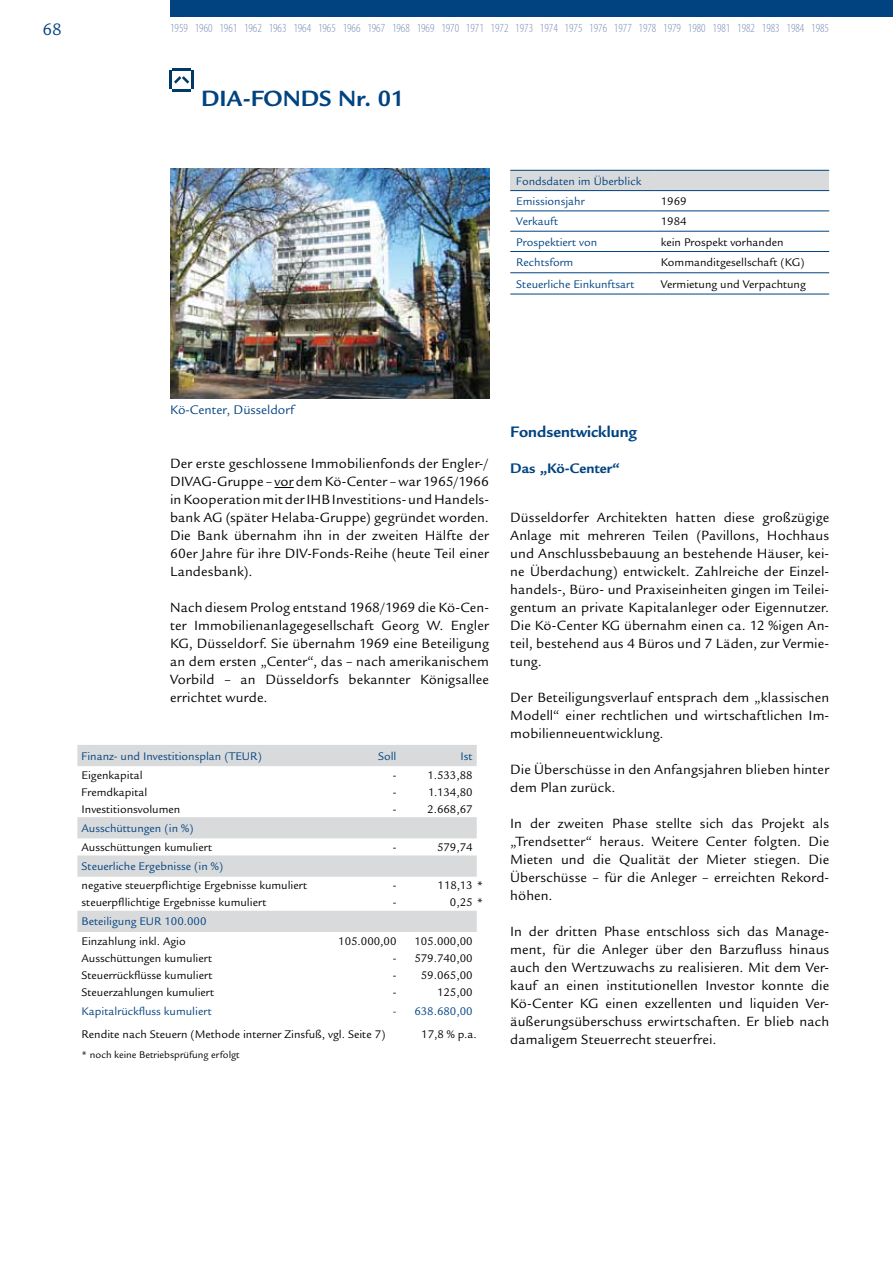
<style>
.page{position:relative;width:893px;height:1263px;background:#fff}
.page>*{position:absolute;margin:0;border:0;box-sizing:border-box;transform-origin:0 0}
.t1{font:700 24px "Legacy Sans Std";color:#004380}
.t2{font:18px "Legacy Sans Std";color:#004380}
.t3{font:700 16.5px "Legacy Sans Std";color:#004380}
.t4{font:700 15px "Legacy Sans Std";color:#004380}
.t5{font:14.55px/18px "Legacy Sans Std";letter-spacing:.01em;color:#000;text-align:justify}
.t6{font:13.5px "Legacy Sans Std";color:#004380}
.t7{font:300 condensed 12.45px "Myriad Pro";color:#7c90b8}
.t8{font:12px "Legacy Sans Std";color:#000}
.t9{font:12px/20.2px "Legacy Sans Std";color:#004380}
.t10{font:10.5px "Legacy Sans Std";color:#000}
</style>
<div class="page">
<div style="left:170px;top:0;width:723px;height:17px;background:#004380"></div>
<hr style="left:173px;top:89px;width:18px;height:3px;background:#003b67">
<hr style="left:191px;top:71px;width:3px;height:18px;background:#003b67">
<svg style="left:170px;top:68px;width:21px;height:21px"></svg>
<img style="left:170px;top:169px;width:319px;height:229px">
<svg style="left:275px;top:487px;width:19px;height:1px"></svg>
<div style="left:510px;top:170px;width:319px;height:21px;background:#d9dadb"></div>
<hr style="left:510px;top:211px;width:145px;height:1px;background:#004380">
<hr style="left:655px;top:211px;width:174px;height:1px;background:#004380">
<hr style="left:510px;top:231px;width:145px;height:1px;background:#004380">
<hr style="left:655px;top:231px;width:174px;height:1px;background:#004380">
<hr style="left:510px;top:251px;width:145px;height:1px;background:#004380">
<hr style="left:655px;top:251px;width:174px;height:1px;background:#004380">
<hr style="left:510px;top:272px;width:145px;height:1px;background:#004380">
<hr style="left:655px;top:272px;width:174px;height:1px;background:#004380">
<hr style="left:510px;top:170px;width:145px;height:1px;background:#004380">
<hr style="left:655px;top:170px;width:174px;height:1px;background:#004380">
<hr style="left:510px;top:190px;width:145px;height:1px;background:#004380">
<hr style="left:655px;top:190px;width:174px;height:1px;background:#004380">
<hr style="left:510px;top:294px;width:145px;height:1px;background:#004380">
<hr style="left:655px;top:294px;width:174px;height:1px;background:#004380">
<svg style="left:77px;top:745px;width:400px;height:187px"></svg>
<p class="t2" style="left:43px;top:19px;width:21px">68</p>
<p class="t7" style="left:170px;top:21px;width:660px">1959 1960 1961 1962 1963 1964 1965 1966 1967 1968 1969 1970 1971 1972 1973 1974 1975 1976 1977 1978 1979 1980 1981 1982 1983 1984 1985</p>
<h1 class="t1" style="left:201px;top:85px;width:205px">DIA-FONDS Nr. 01</h1>
<p class="t9" style="left:516px;top:171px;width:127px">Fondsdaten im Überblick<br>Emissionsjahr</p>
<p class="t8" style="left:661px;top:194px;width:27px">1969</p>
<p class="t9" style="left:516px;top:211px;width:43px">Verkauft</p>
<p class="t8" style="left:661px;top:215px;width:27px">1984</p>
<p class="t9" style="left:516px;top:232px;width:82px">Prospektiert von</p>
<p class="t8" style="left:661px;top:235px;width:124px">kein Prospekt vorhanden</p>
<p class="t9" style="left:516px;top:252px;width:59px">Rechtsform</p>
<p class="t8" style="left:661px;top:256px;width:145px">Kommanditgesellschaft (KG)</p>
<p class="t9" style="left:516px;top:274px;width:120px">Steuerliche Einkunftsart</p>
<p class="t8" style="left:661px;top:277px;width:146px">Vermietung und Verpachtung</p>
<p class="t6" style="left:170px;top:402px;width:126px">Kö-Center, Düsseldorf</p>
<p class="t5" style="left:170px;top:455px;width:320px">Der erste geschlossene Immobilienfonds der Engler-/ DIVAG-Gruppe – vor dem Kö-Center – war 1965/1966 in Kooperation mit der IHB Investitions- und Handels&shy;bank AG (später Helaba-Gruppe) gegründet worden.<br>Die Bank übernahm ihn in der zweiten Hälfte der 60er Jahre für ihre DIV-Fonds-Reihe (heute Teil einer Landesbank).</p>
<p class="t5" style="left:170px;top:599px;width:320px">Nach diesem Prolog entstand 1968/1969 die Kö-Cen&shy;ter Immobilienanlagegesellschaft Georg W. Engler KG, Düsseldorf. Sie übernahm 1969 eine Beteiligung an dem ersten „Center“, das – nach amerikanischem Vorbild – an Düsseldorfs bekannter Königsallee errichtet wurde.</p>
<p class="t9" style="left:82px;top:746px;width:182px">Finanz- und Investitionsplan (TEUR)</p>
<p class="t9" style="left:378px;top:746px;width:20px">Soll</p>
<p class="t9" style="left:461px;top:746px;width:13px">Ist</p>
<p class="t8" style="left:82px;top:768px;width:63px">Eigenkapital</p>
<p class="t8" style="left:393px;top:768px;width:5px">-</p>
<p class="t8" style="left:428px;top:768px;width:46px">1.533,88</p>
<p class="t8" style="left:82px;top:785px;width:67px">Fremdkapital</p>
<p class="t8" style="left:393px;top:785px;width:5px">-</p>
<p class="t8" style="left:428px;top:785px;width:46px">1.134,80</p>
<p class="t8" style="left:82px;top:802px;width:100px">Investitionsvolumen</p>
<p class="t8" style="left:393px;top:802px;width:5px">-</p>
<p class="t8" style="left:427px;top:802px;width:47px">2.668,67</p>
<p class="t9" style="left:82px;top:818px;width:113px">Ausschüttungen (in %)</p>
<p class="t8" style="left:82px;top:840px;width:132px">Ausschüttungen kumuliert</p>
<p class="t8" style="left:393px;top:840px;width:5px">-</p>
<p class="t8" style="left:437px;top:840px;width:37px">579,74</p>
<p class="t9" style="left:82px;top:856px;width:143px">Steuerliche Ergebnisse (in %)</p>
<p class="t8" style="left:82px;top:879px;width:227px">negative steuerpflichtige Ergebnisse kumuliert</p>
<p class="t8" style="left:393px;top:879px;width:5px">-</p>
<p class="t8" style="left:438px;top:879px;width:47px">118,13 *</p>
<p class="t8" style="left:82px;top:896px;width:186px">steuerpfllichtige Ergebnisse kumuliert</p>
<p class="t8" style="left:393px;top:896px;width:5px">-</p>
<p class="t8" style="left:450px;top:896px;width:35px">0,25 *</p>
<p class="t9" style="left:82px;top:912px;width:126px">Beteiligung EUR 100.000</p>
<p class="t8" style="left:82px;top:934px;width:106px">Einzahlung inkl. Agio</p>
<p class="t8" style="left:338px;top:934px;width:60px">105.000,00</p>
<p class="t8" style="left:414px;top:934px;width:60px">105.000,00</p>
<p class="t8" style="left:82px;top:951px;width:132px">Ausschüttungen kumuliert</p>
<p class="t8" style="left:393px;top:951px;width:81px">- 579.740,00</p>
<p class="t8" style="left:82px;top:968px;width:132px">Steuerrückflüsse kumuliert</p>
<p class="t8" style="left:393px;top:968px;width:81px">- 59.065,00</p>
<p class="t8" style="left:82px;top:985px;width:134px">Steuerzahlungen kumuliert</p>
<p class="t8" style="left:393px;top:985px;width:5px">-</p>
<p class="t8" style="left:437px;top:985px;width:37px">125,00</p>
<p class="t9" style="left:82px;top:1001px;width:132px">Kapitalrückfluss kumuliert</p>
<p class="t9" style="left:393px;top:1001px;width:81px">- 638.680,00</p>
<p class="t8" style="left:82px;top:1028px;width:305px">Rendite nach Steuern (Methode interner Zinsfuß, vgl. Seite 7)</p>
<p class="t8" style="left:421px;top:1028px;width:57px">17,8 % p.a.</p>
<p class="t10" style="left:82px;top:1049px;width:160px">* noch keine Betriebsprüfung erfolgt</p>
<p class="t3" style="left:510px;top:422px;width:128px">Fondsentwicklung</p>
<p class="t4" style="left:510px;top:459px;width:111px">Das „Kö-Center“</p>
<p class="t5" style="left:510px;top:509px;width:320px">Düsseldorfer Architekten hatten diese großzügige Anlage mit mehreren Teilen (Pavillons, Hochhaus und Anschlussbebauung an bestehende Häuser, kei&shy;ne Überdachung) entwickelt. Zahlreiche der Einzel&shy;handels-, Büro- und Praxiseinheiten gingen im Teilei&shy;gentum an private Kapitalanleger oder Eigennutzer.<br>Die Kö-Center KG übernahm einen ca. 12 %igen An&shy;teil, bestehend aus 4 Büros und 7 Läden, zur Vermie&shy;tung.</p>
<p class="t5" style="left:510px;top:689px;width:320px">Der Beteiligungsverlauf entsprach dem „klassischen Modell“ einer rechtlichen und wirtschaftlichen Im&shy;mobilienneuentwicklung.</p>
<p class="t5" style="left:510px;top:761px;width:320px">Die Überschüsse in den Anfangsjahren blieben hinter dem Plan zurück.</p>
<p class="t5" style="left:510px;top:815px;width:320px">In der zweiten Phase stellte sich das Projekt als „Trendsetter“ heraus. Weitere Center folgten. Die Mieten und die Qualität der Mieter stiegen. Die Überschüsse – für die Anleger – erreichten Rekord&shy;höhen.</p>
<p class="t5" style="left:510px;top:923px;width:320px">In der dritten Phase entschloss sich das Manage&shy;ment, für die Anleger über den Barzufluss hinaus auch den Wertzuwachs zu realisieren. Mit dem Ver&shy;kauf an einen institutionellen Investor konnte die Kö-Center KG einen exzellenten und liquiden Ver&shy;äußerungsüberschuss erwirtschaften. Er blieb nach damaligem Steuerrecht steuerfrei.</p>
</div>
